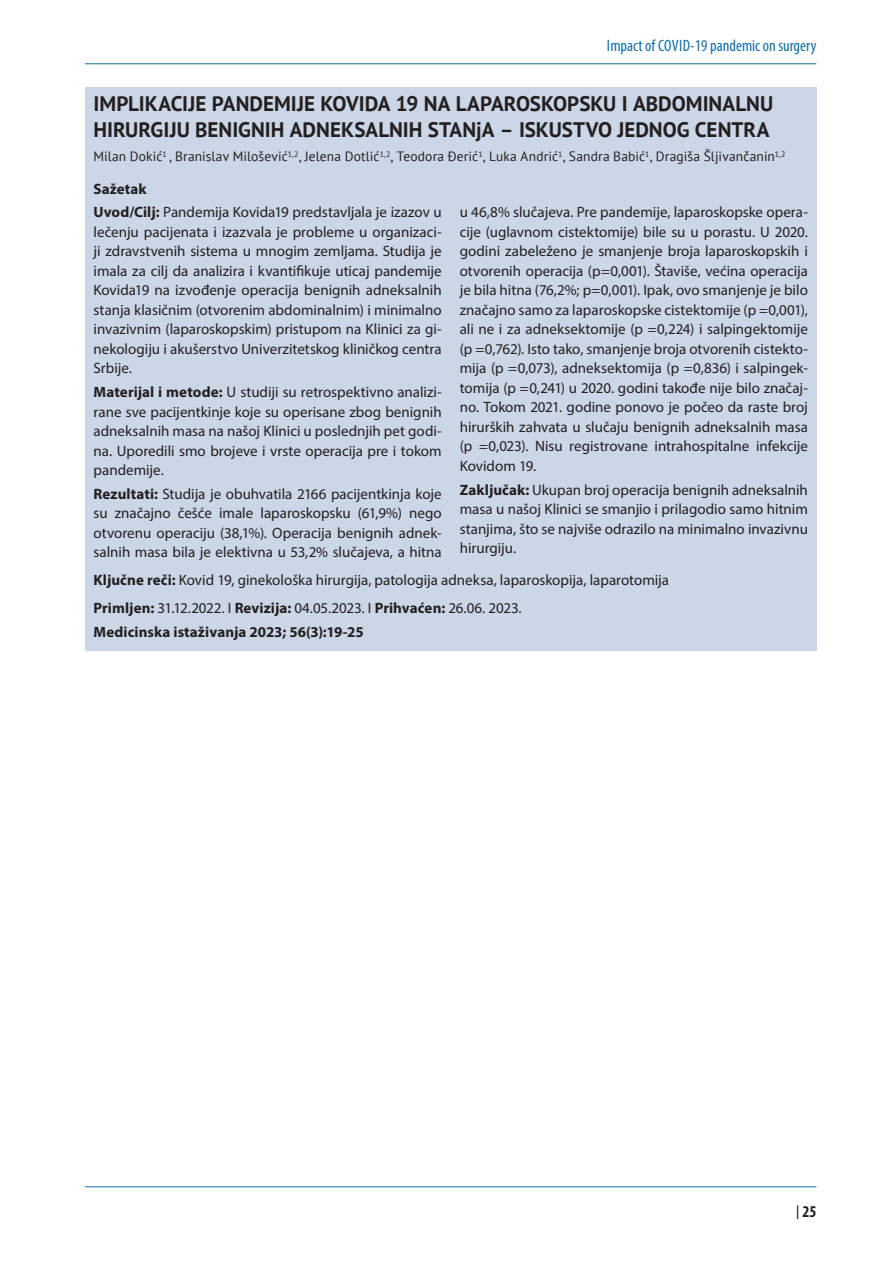
<style>
.page{position:relative;width:893px;height:1263px;background:#fff}
.page>*{position:absolute;margin:0;border:0;box-sizing:border-box;transform-origin:0 0}
.t1{font:700 21px/25.2px "PT Sans";color:#231f20}
.t2{font:condensed 16.5px "Myriad Pro";color:#126fa7}
.t3{font:700 condensed 16.5px "Myriad Pro";color:#231f20}
.t4{font:15px/19.5px "Myriad Pro";color:#231f20;text-align:justify}
.t5{font:700 15px "Myriad Pro";letter-spacing:.005em;color:#231f20}
.t6{font:13.5px "PT Sans";letter-spacing:.01em;color:#231f20}
.s1{font-weight:700}
.s2{font-family:"PT Sans";font-weight:400;font-stretch:normal}
</style>
<div class="page">
<hr style="left:85px;top:63px;width:731px;height:1px;background:#126fa7">
<hr style="left:85px;top:1186px;width:731px;height:1px;background:#126fa7">
<div style="left:85px;top:87px;width:731px;height:564px;background:#cbd6e7"></div>
<p class="t2" style="left:607px;top:35px;width:211px">Impact of COVID-19 pandemic on surgery</p>
<h1 class="t1" style="left:94px;top:91px;width:681px">IMPLIKACIJE PANDEMIJE KOVIDA 19 NA LAPAROSKOPSKU I ABDOMINALNU<br>HIRURGIJU BENIGNIH ADNEKSALNIH STANjA – ISKUSTVO JEDNOG CENTRA</h1>
<p class="t6" style="left:94px;top:148px;width:693px">Milan Dokić<sup>1</sup> , Branislav Milošević<sup>1,2</sup>, Jelena Dotlić<sup>1,2</sup>, Teodora Đerić<sup>1</sup>, Luka Andrić<sup>1</sup>, Sandra Babić<sup>1</sup>, Dragiša Šljivančanin<sup>1,2</sup></p>
<p class="t4" style="left:94px;top:176px;width:350px;line-height:23.7px"><span class="s1">Sažetak<br>Uvod/Cilj:</span> Pandemija Kovida19 predstavljala je izazov u</p>
<p class="t4" style="left:94px;top:222px;width:350px">lečenju pacijenata i izazvala je probleme u organizaci&shy;ji zdravstvenih sistema u mnogim zemljama. Studija je imala za cilj da analizira i kvantifikuje uticaj pandemije Kovida19 na izvođenje operacija benignih adneksalnih stanja klasičnim (otvorenim abdominalnim) i minimalno invazivnim (laparoskopskim) pristupom na Klinici za gi&shy;nekologiju i akušerstvo Univerzitetskog kliničkog centra Srbije.</p>
<p class="t4" style="left:94px;top:382px;width:350px"><span class="s1">Materijal i metode:</span> U studiji su retrospektivno analizi&shy;rane sve pacijentkinje koje su operisane zbog benignih adneksalnih masa na našoj Klinici u poslednjih pet godi&shy;na. Uporedili smo brojeve i vrste operacija pre i tokom pandemije.</p>
<p class="t4" style="left:94px;top:484px;width:350px"><span class="s1">Rezultati:</span> Studija je obuhvatila 2166 pacijentkinja koje su značajno češće imale laparoskopsku (61,9%) nego otvorenu operaciju (38,1%). Operacija benignih adnek&shy;salnih masa bila je elektivna u 53,2% slučajeva, a hitna</p>
<p class="t4" style="left:460px;top:202px;width:350px">u 46,8% slučajeva. Pre pandemije, laparoskopske opera&shy;cije (uglavnom cistektomije) bile su u porastu. U 2020. godini zabeleženo je smanjenje broja laparoskopskih i otvorenih operacija (p=0,001). Štaviše, većina operacija je bila hitna (76,2%; p=0,001). Ipak, ovo smanjenje je bilo značajno samo za laparoskopske cistektomije (p =0,001), ali ne i za adneksektomije (p =0,224) i salpingektomije (p =0,762). Isto tako, smanjenje broja otvorenih cistekto&shy;mija (p =0,073), adneksektomija (p =0,836) i salpingek&shy;tomija (p =0,241) u 2020. godini takođe nije bilo značaj&shy;no. Tokom 2021. godine ponovo je počeo da raste broj hirurških zahvata u slučaju benignih adneksalnih masa (p =0,023). Nisu registrovane intrahospitalne infekcije Kovidom 19.</p>
<p class="t4" style="left:460px;top:480px;width:350px"><span class="s1">Zaključak:</span> Ukupan broj operacija benignih adneksalnih masa u našoj Klinici se smanjio i prilagodio samo hitnim stanjima, što se najviše odrazilo na minimalno invazivnu hirurgiju.</p>
<p class="t4" style="left:94px;top:566px;width:577px;line-height:28px"><span class="s1">Ključne reči:</span> Kovid 19, ginekološka hirurgija, patologija adneksa, laparoskopija, laparotomija<br><span class="s1">Primljen:</span> 31.12.2022. I <span class="s1">Revizija:</span> 04.05.2023. I <span class="s1">Prihvaćen:</span> 26.06. 2023.</p>
<p class="t5" style="left:94px;top:622px;width:272px">Medicinska istaživanja 2023; 56(3):19-25</p>
<p class="t3" style="left:796px;top:1201px;width:22px"><span class="s2">|</span> 25</p>
</div>
